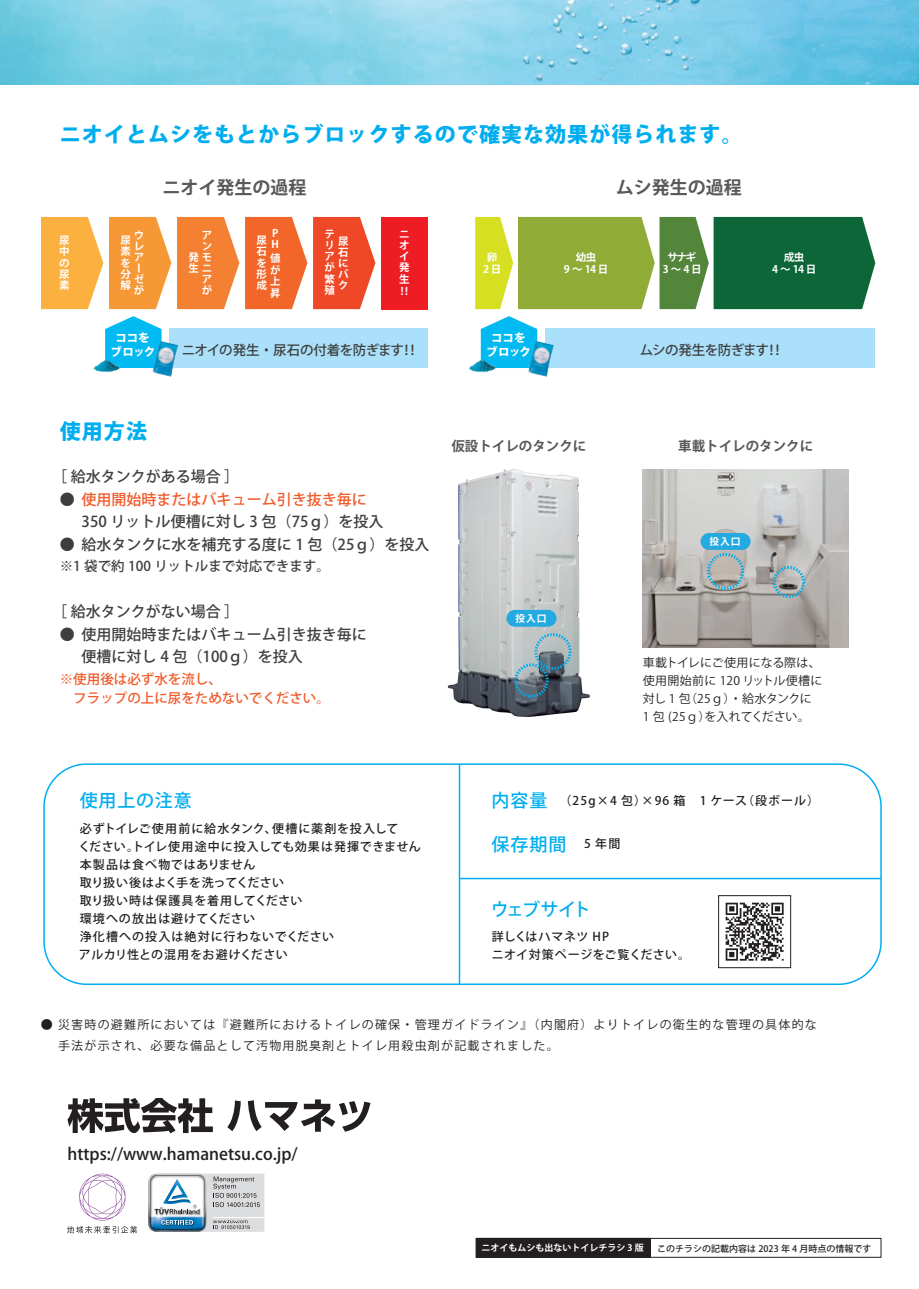
<style>
.page{position:relative;width:919px;height:1289px;background:#fff}
.page>*{position:absolute;margin:0;border:0;box-sizing:border-box;transform-origin:0 0}
.t1{font:800 21px "Koz Go Pr 6 N";letter-spacing:.05em;color:#00aeef}
.t2{font:500 18px "Koz Go Pr 6 N";letter-spacing:.04em;color:#00aeef}
.t3{font:700 18px "Koz Go Pr 6 N";color:#57585a}
.t4{font:500 16.5px "Koz Go Pr 6 N";color:#231f20}
.t5{font:500 15px/22.5px "Koz Go Pr 6 N";color:#3e3e3f}
.t6{font:500 13.5px/19.5px "Koz Go Pr 6 N";color:#f15929}
.t7{font:500 13.5px "Koz Go Pr 6 N";letter-spacing:-.04em;color:#3e3e3f}
.t8{font:500 13.5px "Koz Go Pr 6 N";letter-spacing:-.005em;color:#3e3e3f}
.t9{font:700 13.5px "Koz Go Pr 6 N";color:#57585a}
.t10{font:500 12px/18px "Koz Go Pr 6 N";letter-spacing:.055em;color:#231f20}
.t11{font:12px/21px "Koz Go Pr 6 N";letter-spacing:.1em;color:#231f20}
.t12{font:12px/18px "Koz Go Pr 6 N";letter-spacing:.025em;color:#231f20}
.t13{font:500 12px "Koz Go Pr 6 N";letter-spacing:.08em;color:#231f20}
.t14{font:800 11.55px/13.5px "Koz Go Pr 6 N";letter-spacing:-.02em;color:#fff;text-align:center}
.t15{font:700 10.5px/11.4px "Koz Go Pr 6 N";letter-spacing:-.05em;color:#fff;text-align:justify}
.t16{font:700 9.75px "Koz Go Pr 6 N";letter-spacing:.1em;color:#fff}
.t17{font:500 9px "Koz Go Pr 6 N";color:#231f20}
.t18{font:700 9px "Koz Go Pr 6 N";color:#fff}
.s1{color:#f15929}
.s2{font-size:18px;color:#00aeef}
.s3{font-size:12px;color:#231f20}
</style>
<div class="page">
<svg style="left:67px;top:1173px;width:70px;height:60px"></svg>
<svg style="left:148px;top:1173px;width:117px;height:59px"></svg>
<svg style="left:67px;top:1098px;width:146px;height:35px"></svg>
<svg style="left:227px;top:1099px;width:143px;height:32px"></svg>
<div style="left:170px;top:329px;width:258px;height:39px;background:#aae0f9"></div>
<svg style="left:41px;top:217px;width:62px;height:92px;background:#fbb955"></svg>
<svg style="left:109px;top:217px;width:62px;height:92px;background:#f7a44e"></svg>
<svg style="left:177px;top:217px;width:62px;height:92px;background:#f58f49"></svg>
<svg style="left:245px;top:217px;width:62px;height:92px;background:#f37843"></svg>
<svg style="left:313px;top:217px;width:62px;height:92px;background:#f05d3f"></svg>
<div style="left:381px;top:217px;width:47px;height:92px;background:#ee1d23"></div>
<img style="left:152px;top:341px;width:27px;height:36px">
<svg style="left:93px;top:316px;width:68px;height:52px"></svg>
<div style="left:545px;top:329px;width:330px;height:39px;background:#aae0f9"></div>
<img style="left:528px;top:341px;width:26px;height:36px">
<svg style="left:469px;top:316px;width:68px;height:52px"></svg>
<svg style="left:475px;top:217px;width:400px;height:92px;background:#67984a"></svg>
<hr style="left:458px;top:764px;width:2px;height:220px;background:#00aeef">
<hr style="left:459px;top:877px;width:421px;height:2px;background:#00aeef">
<svg style="left:725px;top:902px;width:58px;height:58px"></svg>
<div style="left:718px;top:895px;width:73px;height:73px;border:1px solid #231f20"></div>
<div style="left:43px;top:763px;width:838px;height:222px;border:2px solid #00aeef;border-radius:43px"></div>
<img style="left:447px;top:469px;width:143px;height:248px">
<div style="left:534px;top:633px;width:37px;height:37px;border:3px dashed #00aeef;border-radius:50%"></div>
<div style="left:514px;top:663px;width:34px;height:35px;border:3px dashed #00aeef;border-radius:50%"></div>
<img style="left:643px;top:469px;width:205px;height:179px">
<div style="left:700px;top:533px;width:50px;height:17px;background:#24aae1;border-radius:8px"></div>
<div style="left:707px;top:553px;width:37px;height:37px;border:3px dashed #00aeef;border-radius:50%"></div>
<div style="left:772px;top:566px;width:33px;height:32px;border:3px dashed #00aeef;border-radius:50%"></div>
<div style="left:506px;top:610px;width:50px;height:16px;background:#24aae1;border-radius:8px"></div>
<img style="left:0;top:0;width:918px;height:84px">
<div style="left:476px;top:1237px;width:405px;height:20px;background:#fff;border:1px solid #231f20"></div>
<div style="left:476px;top:1237px;width:174px;height:20px;background:#231f20;border:1px solid #231f20"></div>
<h1 class="t1" style="left:60px;top:122px;width:684px">ニオイとムシをもとからブロックするので確実な効果が得られます。</h1>
<h2 class="t3" style="left:162px;top:178px;width:146px">ニオイ発生の過程</h2>
<p class="t15" style="left:120px;top:234px;width:12px">尿素を分解</p>
<p class="t15" style="left:134px;top:230px;width:12px;line-height:10.9px;text-align:left">ウレアーゼが</p>
<p class="t15" style="left:188px;top:230px;width:25px;line-height:10.8px;text-align:right">ア<br>ン<br>発モ生ニア<br>が</p>
<p class="t15" style="left:338px;top:235px;width:12px">尿石にバク</p>
<h2 class="t3" style="left:616px;top:178px;width:127px">ムシ発生の過程</h2>
<p class="t15" style="left:59px;top:234px;width:12px">尿中の尿素</p>
<p class="t15" style="left:271px;top:227px;width:9px">P<br>H</p>
<p class="t15" style="left:324px;top:229px;width:12px;text-align:left">テリアが繁殖</p>
<p class="t15" style="left:399px;top:229px;width:12px">ニオイ発生‼</p>
<p class="t15" style="left:256px;top:234px;width:12px">尿石を形成</p>
<p class="t15" style="left:483px;top:251px;width:20px;line-height:11.9px;text-align:center">卵<br>2日</p>
<p class="t15" style="left:564px;top:251px;width:46px;line-height:11.9px;text-align:center">幼虫<br>9～14日</p>
<p class="t15" style="left:662px;top:251px;width:40px;line-height:11.9px;text-align:center">サナギ<br>3～4日</p>
<p class="t15" style="left:772px;top:251px;width:46px;line-height:11.9px;text-align:center">成虫<br>4～14日</p>
<p class="t15" style="left:270px;top:253px;width:12px">値が上昇</p>
<p class="t14" style="left:110px;top:331px;width:46px">ココをブロック</p>
<p class="t7" style="left:182px;top:342px;width:239px">ニオイの発生・尿石の付着を防ぎます！！</p>
<p class="t14" style="left:486px;top:331px;width:46px">ココをブロック</p>
<p class="t7" style="left:640px;top:342px;width:146px">ムシの発生を防ぎます！！</p>
<h1 class="t1" style="left:60px;top:419px;width:89px">使用方法</h1>
<p class="t5" style="left:52px;top:466px;width:188px">［ 給水タンクがある場合 ］</p>
<p class="t5" style="left:82px;top:488px;width:303px;text-indent:-22px">● <span class="s1">使用開始時またはバキューム引き抜き毎に<br></span>350 リットル便槽に対し 3 包（75ｇ）を投入</p>
<p class="t5" style="left:60px;top:533px;width:371px">● 給水タンクに水を補充する度に 1 包（25ｇ）を投入</p>
<p class="t8" style="left:60px;top:558px;width:271px">※1 袋で約 100 リットルまで対応できます。</p>
<p class="t5" style="left:52px;top:601px;width:188px">［ 給水タンクがない場合 ］</p>
<p class="t5" style="left:82px;top:623px;width:286px;text-indent:-22px">● 使用開始時またはバキューム引き抜き毎に便槽に対し 4 包（100ｇ）を投入</p>
<p class="t6" style="left:60px;top:669px;width:271px">※使用後は必ず水を流し、<br>　フラップの上に尿をためないでください。</p>
<p class="t9" style="left:451px;top:438px;width:136px">仮設トイレのタンクに</p>
<p class="t9" style="left:678px;top:438px;width:136px">車載トイレのタンクに</p>
<p class="t16" style="left:515px;top:612px;width:33px">投入口</p>
<p class="t16" style="left:709px;top:536px;width:33px">投入口</p>
<p class="t12" style="left:643px;top:654px;width:181px">車載トイレにご使用になる際は、使用開始前に 120 リットル便槽に対し 1 包（25ｇ）・給水タンクに<br>1 包 (25ｇ）を入れてください。</p>
<h2 class="t2" style="left:80px;top:790px;width:114px">使用上の注意</h2>
<p class="t10" style="left:78px;top:819px;width:344px">必ずトイレご使用前に給水タンク、便槽に薬剤を投入して<br>ください。トイレ使用途中に投入しても効果は発揮できません本製品は食べ物ではありません<br>取り扱い後はよく手を洗ってください<br>取り扱い時は保護具を着用してください<br>環境への放出は避けてください<br>浄化槽への投入は絶対に行わないでください<br>アルカリ性との混用をお避けください</p>
<p class="t13" style="left:491px;top:794px;width:329px"><span class="s2">内容量</span> （25g×4 包）×96 箱　1 ケース（段ボール）</p>
<h2 class="t2" style="left:491px;top:833px;width:130px">保存期間 <span class="s3">5 年間</span></h2>
<h2 class="t2" style="left:490px;top:898px;width:102px">ウェブサイト</h2>
<p class="t10" style="left:491px;top:928px;width:200px">詳しくはハマネツ HP<br>ニオイ対策ページをご覧ください。</p>
<p class="t11" style="left:41px;top:1014px;width:777px">● 災害時の避難所においては『避難所におけるトイレの確保・管理ガイドライン』（内閣府）よりトイレの衛生的な管理の具体的な　 手法が示され、必要な備品として汚物用脱臭剤とトイレ用殺虫剤が記載されました。</p>
<h3 class="t4" style="left:67px;top:1144px;width:231px">https://www.hamanetsu.co.jp/</h3>
<p class="t18" style="left:481px;top:1242px;width:164px">ニオイもムシも出ないトイレチラシ 3 版</p>
<p class="t17" style="left:657px;top:1243px;width:216px">このチラシの記載内容は 2023 年 4 月時点の情報です</p>
</div>
